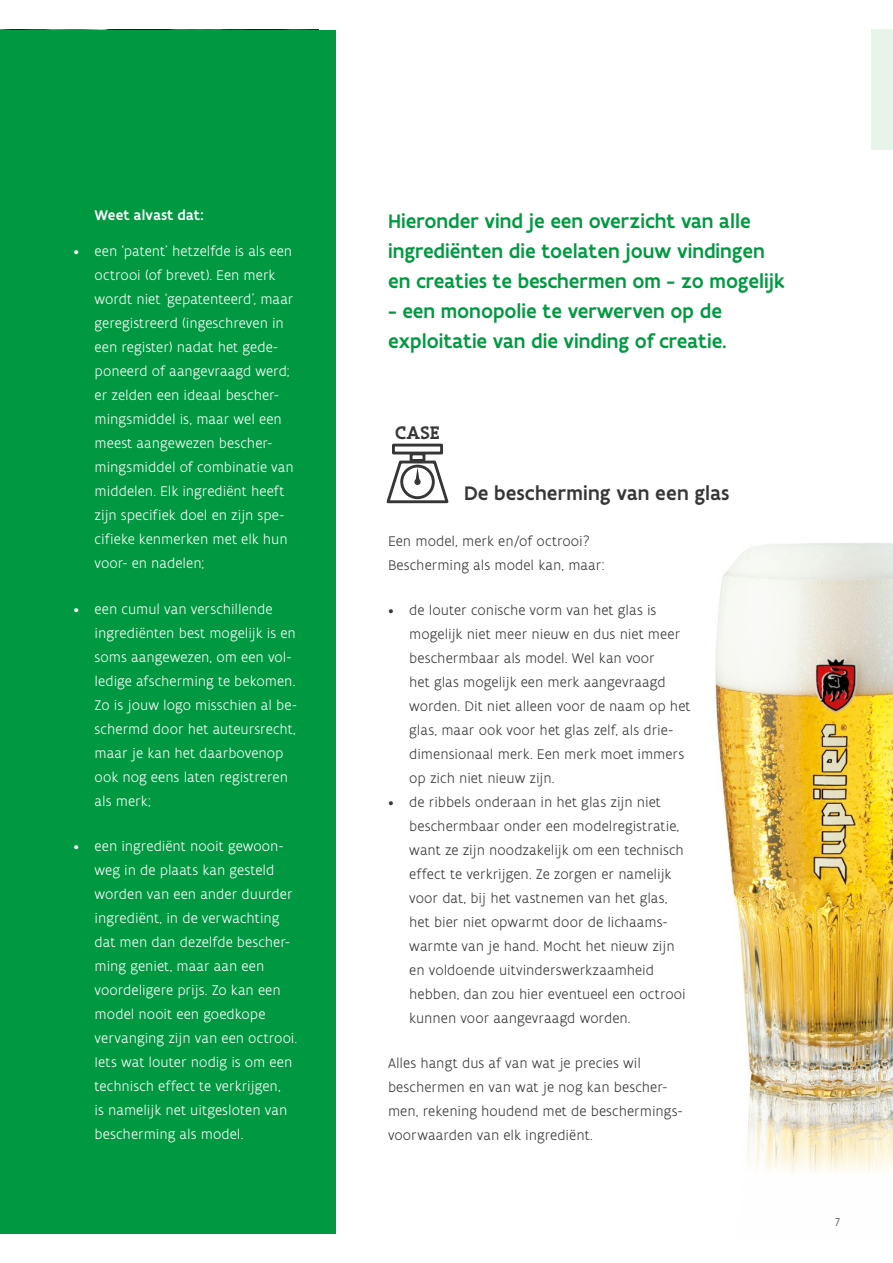
<style>
.page{position:relative;width:893px;height:1263px;background:#fff}
.page>*{position:absolute;margin:0;border:0;box-sizing:border-box;transform-origin:0 0}
.Bijteksten_-_groen{font:500 21px/30px "Flanders Art Sans";color:#009941}
.Titel_-_Case_groen{font:500 21px "Flanders Art Sans";letter-spacing:.01em;color:#373636}
.Body{font:500 19.5px "Flanders Art Serif";color:#373636}
.t1{font:300 15px/24px "Flanders Art Sans";color:#fff}
.Body-2{font:300 15px/24px "Flanders Art Sans";color:#373636}
.Witte_link_tekst{font:500 15px "Flanders Art Sans";letter-spacing:.01em;color:#fff}
.t2{font:300 12px "Flanders Art Sans";color:#373636}
</style>
<div class="page">
<div style="left:0;top:30px;width:336px;height:1203px;background:#009941"></div>
<img style="left:714px;top:543px;width:179px;height:629px">
<div style="left:872px;top:30px;width:21px;height:120px;background:#e8f3e9"></div>
<svg style="left:386px;top:458px;width:63px;height:46px"></svg>
<div style="left:410px;top:452px;width:15px;height:10px;border:3px solid #373636"></div>
<div style="left:392px;top:444px;width:51px;height:10px;border:3px solid #373636"></div>
<p class="Witte_link_tekst" style="left:95px;top:205px;width:110px">Weet alvast dat:</p>
<p class="t1" style="left:95px;top:239px;width:201px;text-indent:-21px">• een ‘patent’ hetzelfde is als een octrooi (of brevet). Een merk wordt niet ‘gepatenteerd’, maar geregistreerd (ingeschreven in een register) nadat het gede&shy;poneerd of aangevraagd werd; er zelden een ideaal bescher&shy;mingsmiddel is, maar wel een meest aangewezen bescher&shy;mingsmiddel of combinatie van middelen. Elk ingrediënt heeft zijn specifiek doel en zijn spe&shy;cifieke kenmerken met elk hun voor- en nadelen;</p>
<p class="t1" style="left:95px;top:597px;width:204px;text-indent:-21px">• een cumul van verschillende ingrediënten best mogelijk is en soms aangewezen, om een vol&shy;ledige afscherming te bekomen.<br>Zo is jouw logo misschien al be&shy;schermd door het auteursrecht, maar je kan het daarbovenop ook nog eens laten registreren als merk;</p>
<p class="t1" style="left:95px;top:834px;width:204px;text-indent:-21px">• een ingrediënt nooit gewoon&shy;weg in de plaats kan gesteld worden van een ander duurder ingrediënt, in de verwachting dat men dan dezelfde bescher&shy;ming geniet, maar aan een voordeligere prijs. Zo kan een model nooit een goedkope vervanging zijn van een octrooi.<br>Iets wat louter nodig is om een technisch effect te verkrijgen,<br>is namelijk net uitgesloten van bescherming als model.</p>
<p class="Bijteksten_-_groen" style="left:388px;top:206px;width:398px">Hieronder vind je een overzicht van alle ingrediënten die toelaten jouw vindingen en creaties te beschermen om - zo mogelijk</p>
<p class="Bijteksten_-_groen" style="left:388px;top:296px;width:340px">- een monopolie te verwerven op de exploitatie van die vinding of creatie.</p>
<p class="Body" style="left:395px;top:420px;width:46px">CASE</p>
<p class="Titel_-_Case_groen" style="left:464px;top:480px;width:267px">De bescherming van een glas</p>
<p class="Body-2" style="left:388px;top:529px;width:218px">Een model, merk en/of octrooi?<br>Bescherming als model kan, maar:</p>
<p class="Body-2" style="left:409px;top:598px;width:283px;text-indent:-21px">• de louter conische vorm van het glas is mogelijk niet meer nieuw en dus niet meer beschermbaar als model. Wel kan voor<br>het glas mogelijk een merk aangevraagd worden. Dit niet alleen voor de naam op het glas, maar ook voor het glas zelf, als drie&shy;dimensionaal merk. Een merk moet immers op zich niet nieuw zijn.</p>
<p class="Body-2" style="left:409px;top:790px;width:278px;text-indent:-21px">• de ribbels onderaan in het glas zijn niet beschermbaar onder een modelregistratie, want ze zijn noodzakelijk om een technisch effect te verkrijgen. Ze zorgen er namelijk voor dat, bij het vastnemen van het glas, het bier niet opwarmt door de lichaams&shy;warmte van je hand. Mocht het nieuw zijn en voldoende uitvinderswerkzaamheid hebben, dan zou hier eventueel een octrooi kunnen voor aangevraagd worden.</p>
<p class="Body-2" style="left:388px;top:1051px;width:296px">Alles hangt dus af van wat je precies wil beschermen en van wat je nog kan bescher&shy;men, rekening houdend met de beschermings&shy;voorwaarden van elk ingrediënt.</p>
<p class="t2" style="left:835px;top:1215px;width:6px">7</p>
</div>
